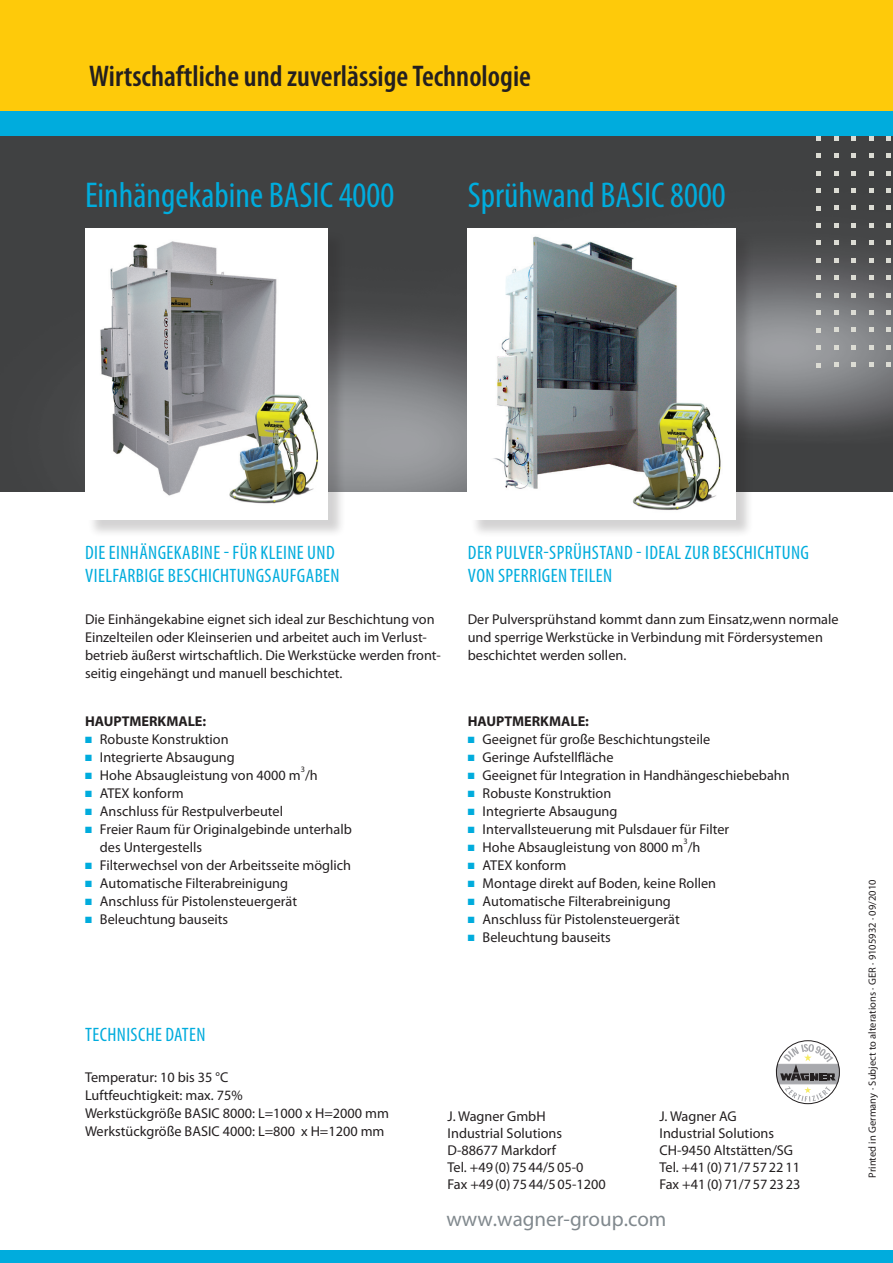
<style>
.page{position:relative;width:893px;height:1263px;background:#fff}
.page>*{position:absolute;margin:0;border:0;box-sizing:border-box;transform-origin:0 0}
.t1{font:condensed 36px "Myriad Pro";color:#00acdd}
.t2{font:600 condensed 30px "Myriad Pro";color:#231f20}
.t3{font:21px "Myriad Pro";color:#81898e}
.t4{font:condensed 19.5px "Myriad Pro";letter-spacing:.02em;color:#00acdd}
.t5{font:14.25px/18px "Myriad Pro";color:#231f20}
.t6{font:700 14.25px "Myriad Pro";color:#231f20}
.t7{font:10.5px "Myriad Pro";color:#231f20}
.t8{font:8.25px "Myriad Pro";color:#231f20}
.s1{color:#00acdd}
</style>
<div class="page">
<img style="left:0;top:136px;width:893px;height:356px">
<svg style="left:887px;top:188px;width:4px;height:5px"></svg>
<svg style="left:869px;top:188px;width:4px;height:5px"></svg>
<svg style="left:852px;top:188px;width:4px;height:5px"></svg>
<svg style="left:834px;top:188px;width:4px;height:5px"></svg>
<svg style="left:817px;top:189px;width:4px;height:4px"></svg>
<svg style="left:817px;top:171px;width:4px;height:4px"></svg>
<svg style="left:834px;top:171px;width:4px;height:4px"></svg>
<svg style="left:852px;top:171px;width:4px;height:4px"></svg>
<svg style="left:869px;top:171px;width:4px;height:4px"></svg>
<svg style="left:887px;top:171px;width:4px;height:4px"></svg>
<svg style="left:817px;top:136px;width:4px;height:4px"></svg>
<svg style="left:834px;top:136px;width:4px;height:4px"></svg>
<svg style="left:852px;top:136px;width:4px;height:4px"></svg>
<svg style="left:869px;top:136px;width:4px;height:4px"></svg>
<svg style="left:887px;top:136px;width:4px;height:4px"></svg>
<svg style="left:817px;top:154px;width:4px;height:4px"></svg>
<svg style="left:834px;top:153px;width:4px;height:5px"></svg>
<svg style="left:852px;top:153px;width:4px;height:5px"></svg>
<svg style="left:869px;top:153px;width:4px;height:5px"></svg>
<svg style="left:887px;top:153px;width:4px;height:5px"></svg>
<svg style="left:816px;top:345px;width:5px;height:5px"></svg>
<svg style="left:834px;top:345px;width:4px;height:5px"></svg>
<svg style="left:851px;top:345px;width:5px;height:5px"></svg>
<svg style="left:869px;top:345px;width:4px;height:5px"></svg>
<svg style="left:886px;top:345px;width:5px;height:5px"></svg>
<svg style="left:816px;top:363px;width:5px;height:4px"></svg>
<svg style="left:834px;top:363px;width:4px;height:4px"></svg>
<svg style="left:851px;top:363px;width:5px;height:4px"></svg>
<svg style="left:869px;top:363px;width:4px;height:4px"></svg>
<svg style="left:886px;top:363px;width:5px;height:4px"></svg>
<svg style="left:817px;top:276px;width:4px;height:4px"></svg>
<svg style="left:834px;top:276px;width:4px;height:4px"></svg>
<svg style="left:852px;top:276px;width:4px;height:4px"></svg>
<svg style="left:869px;top:276px;width:4px;height:4px"></svg>
<svg style="left:887px;top:276px;width:4px;height:4px"></svg>
<svg style="left:817px;top:293px;width:4px;height:4px"></svg>
<svg style="left:834px;top:293px;width:4px;height:4px"></svg>
<svg style="left:852px;top:293px;width:4px;height:4px"></svg>
<svg style="left:869px;top:293px;width:4px;height:4px"></svg>
<svg style="left:887px;top:293px;width:4px;height:4px"></svg>
<svg style="left:817px;top:311px;width:4px;height:4px"></svg>
<svg style="left:834px;top:310px;width:4px;height:5px"></svg>
<svg style="left:852px;top:310px;width:4px;height:5px"></svg>
<svg style="left:869px;top:310px;width:4px;height:5px"></svg>
<svg style="left:887px;top:310px;width:4px;height:5px"></svg>
<svg style="left:817px;top:328px;width:4px;height:4px"></svg>
<svg style="left:834px;top:328px;width:4px;height:4px"></svg>
<svg style="left:852px;top:328px;width:4px;height:4px"></svg>
<svg style="left:869px;top:328px;width:4px;height:4px"></svg>
<svg style="left:887px;top:328px;width:4px;height:4px"></svg>
<svg style="left:816px;top:206px;width:5px;height:4px"></svg>
<svg style="left:834px;top:206px;width:4px;height:4px"></svg>
<svg style="left:851px;top:206px;width:5px;height:4px"></svg>
<svg style="left:869px;top:206px;width:4px;height:4px"></svg>
<svg style="left:886px;top:206px;width:5px;height:4px"></svg>
<svg style="left:816px;top:223px;width:5px;height:5px"></svg>
<svg style="left:834px;top:223px;width:4px;height:4px"></svg>
<svg style="left:851px;top:223px;width:5px;height:4px"></svg>
<svg style="left:869px;top:223px;width:4px;height:4px"></svg>
<svg style="left:886px;top:223px;width:5px;height:4px"></svg>
<svg style="left:816px;top:241px;width:5px;height:4px"></svg>
<svg style="left:834px;top:241px;width:4px;height:4px"></svg>
<svg style="left:851px;top:241px;width:5px;height:4px"></svg>
<svg style="left:869px;top:241px;width:4px;height:4px"></svg>
<svg style="left:886px;top:241px;width:5px;height:4px"></svg>
<svg style="left:816px;top:258px;width:5px;height:5px"></svg>
<svg style="left:834px;top:258px;width:4px;height:4px"></svg>
<svg style="left:851px;top:258px;width:5px;height:4px"></svg>
<svg style="left:869px;top:258px;width:4px;height:4px"></svg>
<svg style="left:886px;top:258px;width:5px;height:4px"></svg>
<div style="left:470px;top:231px;width:284px;height:307px;background:#231f20;opacity:.2"></div>
<img style="left:468px;top:229px;width:267px;height:290px">
<div style="left:87px;top:231px;width:259px;height:307px;background:#231f20;opacity:.2"></div>
<img style="left:85px;top:229px;width:242px;height:290px">
<div style="left:0;top:1250px;width:893px;height:13px;background:#00acdd"></div>
<div style="left:0;top:111px;width:893px;height:25px;background:#00acdd"></div>
<div style="left:0;top:0;width:893px;height:111px;background:#feca0a"></div>
<svg style="left:776px;top:1044px;width:64px;height:57px"></svg>
<h2 class="t2" style="left:89px;top:60px;width:443px">Wirtschaftliche und zuverlässige Technologie</h2>
<h1 class="t1" style="left:85px;top:173px;width:311px">EINHÄNGEKABINE BASIC 4000</h1>
<h1 class="t1" style="left:468px;top:173px;width:259px">SPRÜHWAND BASIC 8000</h1>
<h3 class="t4" style="left:85px;top:541px;width:72px">DIE EIN HÄNGEKABINE</h3>
<h3 class="t4" style="left:224px;top:541px;width:45px">- FÜR KLEINE</h3>
<h3 class="t4" style="left:307px;top:541px;width:19px">UND</h3>
<h3 class="t4" style="left:85px;top:564px;width:9px">VIELFARBIGE</h3>
<h3 class="t4" style="left:168px;top:564px;width:88px">BESCHICHTUNGSA</h3>
<h3 class="t4" style="left:281px;top:564px;width:19px">UFGABEN</h3>
<p class="t5" style="left:85px;top:610px;width:357px">Die Einhängekabine eignet sich ideal zur Beschichtung von Einzelteilen oder Kleinserien und arbeitet auch im Verlust&shy;betrieb äußerst wirtschaftlich. Die Werkstücke werden front&shy;seitig eingehängt und manuell beschichtet.</p>
<p class="t6" style="left:85px;top:712px;width:123px">HAUPTMERKMALE:</p>
<p class="t5" style="left:85px;top:730px;width:145px"><span class="s1">■</span> Robuste Konstruktion</p>
<p class="t5" style="left:85px;top:748px;width:151px"><span class="s1">■</span> Integrierte Absaugung</p>
<p class="t5" style="left:85px;top:766px;width:234px"><span class="s1">■</span> Hohe Absaugleistung von 4000 m /h</p>
<p class="t8" style="left:301px;top:765px;width:6px">3</p>
<p class="t5" style="left:85px;top:784px;width:100px"><span class="s1">■</span> ATEX konform</p>
<p class="t5" style="left:85px;top:802px;width:199px"><span class="s1">■</span> Anschluss für Restpulverbeutel</p>
<p class="t5" style="left:100px;top:820px;width:253px;text-indent:-15px"><span class="s1">■</span> Freier Raum für Originalgebinde unterhalb des Untergestells</p>
<p class="t5" style="left:85px;top:856px;width:268px"><span class="s1">■</span> Filterwechsel von der Arbeitsseite möglich</p>
<p class="t5" style="left:85px;top:874px;width:205px"><span class="s1">■</span> Automatische Filterabreinigung</p>
<p class="t5" style="left:85px;top:892px;width:213px"><span class="s1">■</span> Anschluss für Pistolensteuergerät</p>
<p class="t5" style="left:85px;top:910px;width:145px"><span class="s1">■</span> Beleuchtung bauseits</p>
<h3 class="t4" style="left:468px;top:541px;width:133px">DER PULVER-SPRÜHSTAND</h3>
<h3 class="t4" style="left:636px;top:541px;width:17px">- IDEAL</h3>
<h3 class="t4" style="left:685px;top:541px;width:116px">ZUR BESCHICHTUNG</h3>
<h3 class="t4" style="left:468px;top:564px;width:39px">VON SPERRIGEN</h3>
<h3 class="t4" style="left:570px;top:564px;width:15px">TEILEN</h3>
<p class="t5" style="left:468px;top:610px;width:372px">Der Pulversprühstand kommt dann zum Einsatz,wenn normale und sperrige Werkstücke in Verbindung mit Fördersystemen beschichtet werden sollen.</p>
<p class="t6" style="left:468px;top:712px;width:123px">HAUPTMERKMALE:</p>
<p class="t5" style="left:468px;top:730px;width:244px"><span class="s1">■</span> Geeignet für große Beschichtungsteile</p>
<p class="t5" style="left:468px;top:748px;width:147px"><span class="s1">■</span> Geringe Aufstellfläche</p>
<p class="t5" style="left:468px;top:766px;width:323px"><span class="s1">■</span> Geeignet für Integration in Handhängeschiebebahn</p>
<p class="t5" style="left:468px;top:784px;width:145px"><span class="s1">■</span> Robuste Konstruktion</p>
<p class="t5" style="left:468px;top:802px;width:151px"><span class="s1">■</span> Integrierte Absaugung</p>
<p class="t5" style="left:468px;top:820px;width:263px"><span class="s1">■</span> Intervallsteuerung mit Pulsdauer für Filter</p>
<p class="t5" style="left:468px;top:838px;width:234px"><span class="s1">■</span> Hohe Absaugleistung von 8000 m /h</p>
<p class="t8" style="left:683px;top:837px;width:6px">3</p>
<p class="t5" style="left:468px;top:856px;width:100px"><span class="s1">■</span> ATEX konform</p>
<p class="t5" style="left:468px;top:874px;width:250px"><span class="s1">■</span> Montage direkt auf Boden, keine Rollen</p>
<p class="t5" style="left:468px;top:892px;width:205px"><span class="s1">■</span> Automatische Filterabreinigung</p>
<p class="t5" style="left:468px;top:910px;width:213px"><span class="s1">■</span> Anschluss für Pistolensteuergerät</p>
<p class="t5" style="left:468px;top:928px;width:145px"><span class="s1">■</span> Beleuchtung bauseits</p>
<h3 class="t4" style="left:85px;top:1022px;width:98px">TECHNISCHE DATEN</h3>
<p class="t5" style="left:85px;top:1068px;width:305px">Temperatur: 10 bis 35 °C<br>Luftfeuchtigkeit: max. 75%<br>Werkstückgröße BASIC 8000: L=1000 x H=2000 mm Werkstückgröße BASIC 4000: L=800 x H=1200 mm</p>
<p class="t5" style="left:448px;top:1107px;width:160px;line-height:17.1px">J. Wagner GmbH<br>Industrial Solutions<br>D-88677 Markdorf<br>Tel. +49(0)7544/505-0<br>Fax +49(0)7544/505-1200</p>
<h3 class="t3" style="left:446px;top:1206px;width:221px">www.wagner-group.com</h3>
<p class="t5" style="left:659px;top:1107px;width:142px;line-height:17.1px">J. Wagner AG<br>Industrial Solutions<br>CH-9450 Altstätten/SG<br>Tel. +41(0)71/7572211<br>Fax +41(0)71/7572323</p>
<p class="t7" style="left:866px;top:1178px;width:300px;rotate:-90deg">Printed in Germany · Subject to alterations · GER · 9105932 · 09/2010</p>
</div>
